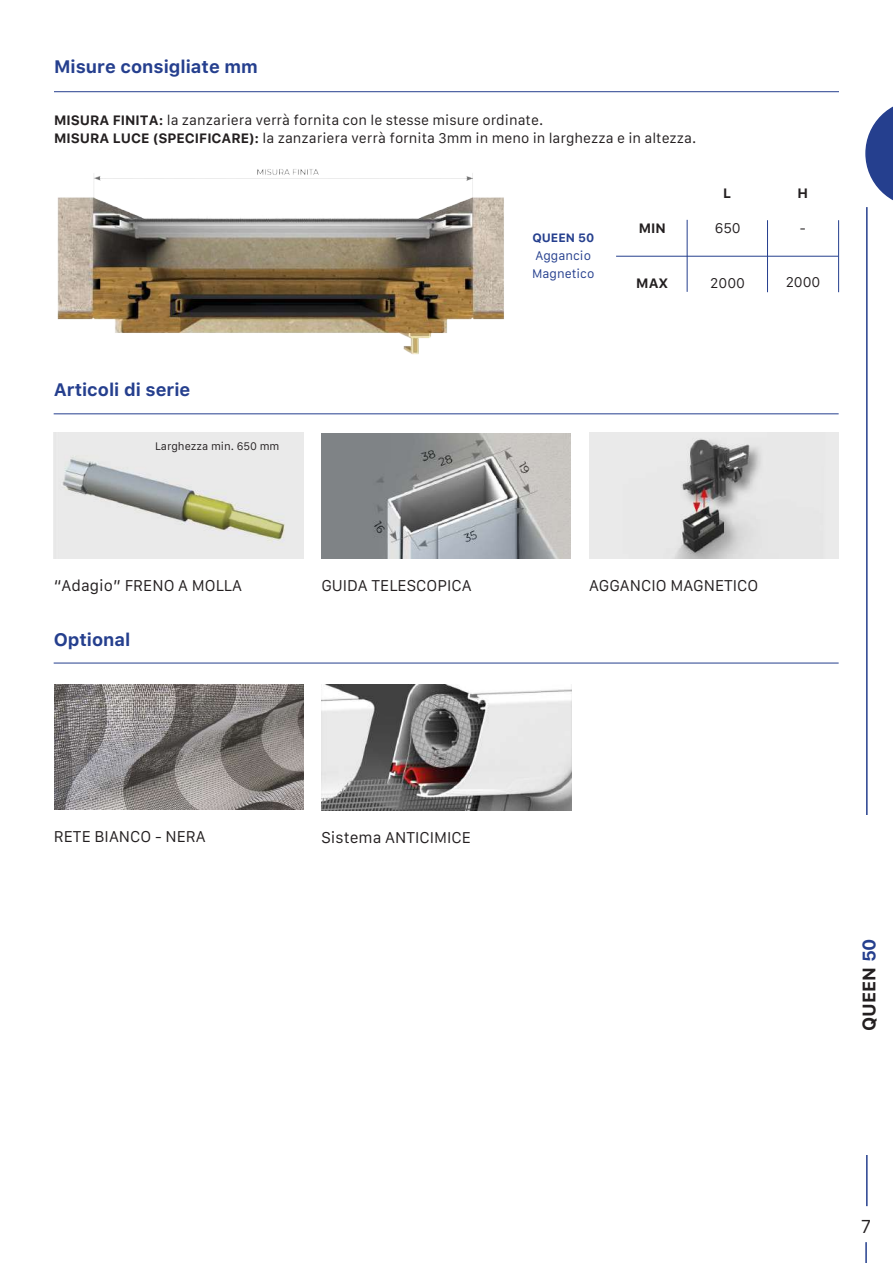
<style>
.page{position:relative;width:893px;height:1263px;background:#fff}
.page>*{position:absolute;margin:0;border:0;box-sizing:border-box;transform-origin:0 0}
.t1{font:700 18px "Galvji";color:#253f8e}
.t2{font:700 18px "Galvji";color:#231f20}
.t3{font:18px "Galvji";color:#231f20}
.t4{font:15px "Galvji";color:#231f20}
.t5{font:13.5px/18px "Galvji";color:#231f20}
.t6{font:700 13.5px "Galvji";color:#231f20}
.t7{font:12px/18px "Galvji";color:#253f8e}
.t8{font:700 12px "Galvji";color:#253f8e}
.t9{font:10.5px "Galvji";color:#231f20}
.s1{font-weight:700}
.s2{color:#253f8e}
</style>
<div class="page">
<hr style="left:865px;top:1242px;width:2px;height:21px;background:#253f8e">
<hr style="left:866px;top:207px;width:2px;height:999px;background:#253f8e">
<svg style="left:865px;top:106px;width:28px;height:95px"></svg>
<hr style="left:54px;top:413px;width:785px;height:1px;background:#253f8e">
<img style="left:54px;top:433px;width:249px;height:125px">
<img style="left:321px;top:434px;width:250px;height:124px">
<img style="left:589px;top:433px;width:250px;height:125px">
<hr style="left:54px;top:663px;width:785px;height:1px;background:#253f8e">
<img style="left:54px;top:684px;width:250px;height:126px">
<img style="left:321px;top:685px;width:250px;height:125px">
<hr style="left:616px;top:256px;width:222px;height:1px;background:#253f8e">
<hr style="left:687px;top:220px;width:1px;height:72px;background:#253f8e">
<hr style="left:767px;top:220px;width:1px;height:72px;background:#253f8e">
<hr style="left:838px;top:220px;width:1px;height:72px;background:#253f8e">
<hr style="left:54px;top:91px;width:785px;height:1px;background:#253f8e">
<img style="left:57px;top:169px;width:447px;height:186px">
<div style="left:851px;top:815px;width:31px;height:339px;background:#fff"></div>
<h1 class="t1" style="left:54px;top:56px;width:205px">Misure consigliate mm</h1>
<p class="t5" style="left:54px;top:112px;width:644px"><span class="s1">MISURA FINITA:</span> la zanzariera verrà fornita con le stesse misure ordinate.<br><span class="s1">MISURA LUCE (SPECIFICARE):</span> la zanzariera verrà fornita 3mm in meno in larghezza e in altezza.</p>
<h1 class="t1" style="left:54px;top:378px;width:138px">Articoli di serie</h1>
<p class="t9" style="left:155px;top:440px;width:126px">Larghezza min. 650 mm</p>
<p class="t8" style="left:532px;top:231px;width:64px">QUEEN 50</p>
<p class="t7" style="left:532px;top:247px;width:64px">Aggancio<br>Magnetico</p>
<p class="t6" style="left:639px;top:220px;width:29px">MIN</p>
<p class="t6" style="left:723px;top:185px;width:10px">L</p>
<p class="t5" style="left:715px;top:220px;width:28px">650</p>
<p class="t5" style="left:800px;top:220px;width:8px">-</p>
<p class="t6" style="left:797px;top:185px;width:12px">H</p>
<p class="t6" style="left:636px;top:275px;width:34px">MAX</p>
<p class="t5" style="left:786px;top:274px;width:36px">2000</p>
<p class="t5" style="left:710px;top:274px;width:36px">2000</p>
<p class="t4" style="left:54px;top:576px;width:190px">“Adagio” FRENO A MOLLA</p>
<p class="t4" style="left:321px;top:576px;width:152px">GUIDA TELESCOPICA</p>
<p class="t4" style="left:589px;top:576px;width:171px">AGGANCIO MAGNETICO</p>
<h1 class="t1" style="left:54px;top:629px;width:78px">Optional</h1>
<p class="t4" style="left:54px;top:828px;width:153px">RETE BIANCO - NERA</p>
<p class="t4" style="left:321px;top:828px;width:151px">Sistema ANTICIMICE</p>
<h1 class="t2" style="left:858px;top:1031px;width:95px;rotate:-90deg">QUEEN <span class="s2">50</span></h1>
<h1 class="t3" style="left:861px;top:1216px;width:12px">7</h1>
</div>
